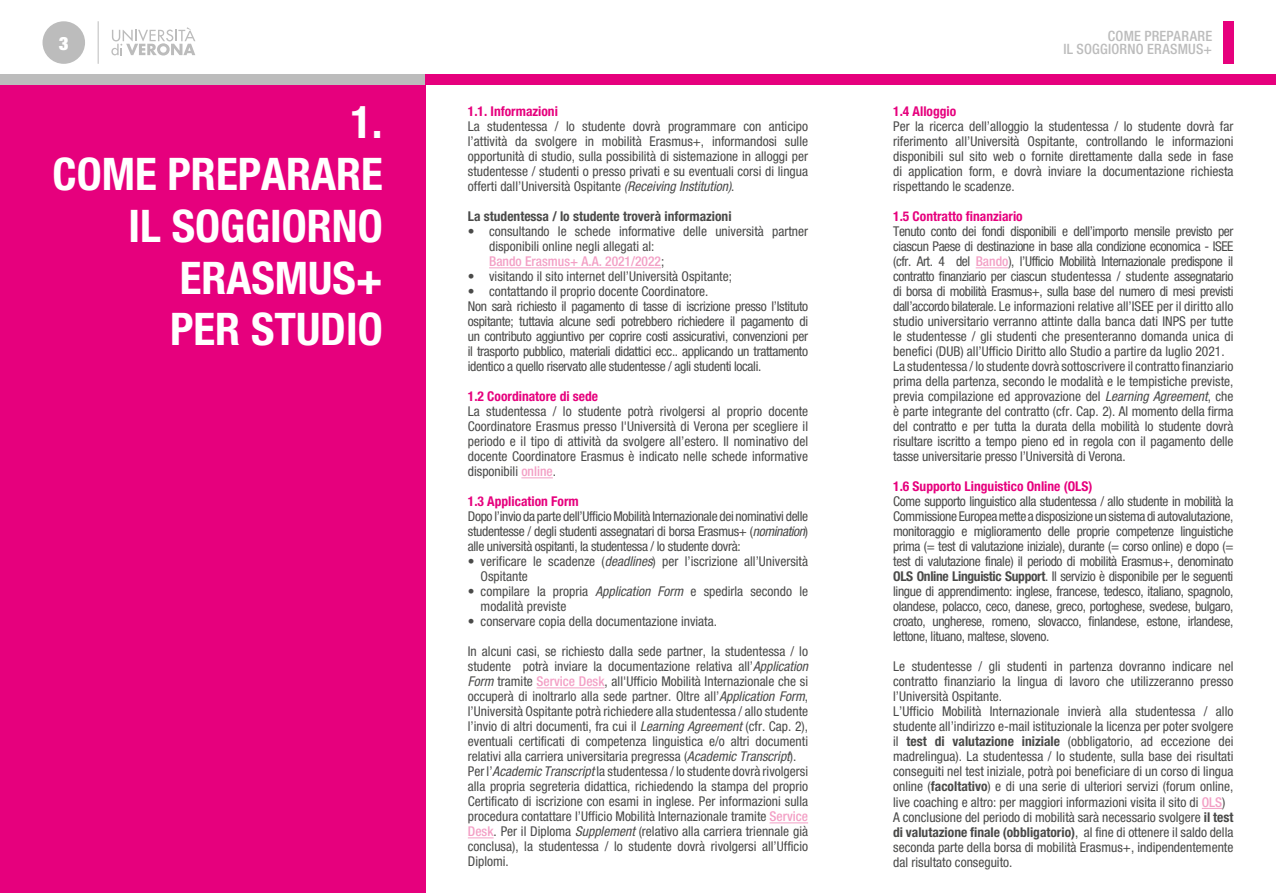
<style>
.page{position:relative;width:1276px;height:893px;background:#fff}
.page>*{position:absolute;margin:0;border:0;box-sizing:border-box;transform-origin:0 0}
.t1{font:700 condensed 45px/51.8px "Helvetica Neue LT Std";color:#fff;text-align:right}
.t2{font:900 condensed 18.45px "Helvetica Neue LT Std";color:#fff}
.t3{font:500 condensed 14.25px/13.5px "Helvetica Neue LT Std";letter-spacing:.015em;color:#bcbcbc;text-align:right}
.t4{font:condensed 13.5px/15px "Helvetica Neue LT Std";color:#4a4a49}
.t5{font:condensed 13.5px/15px "Helvetica Neue LT Std";letter-spacing:-.025em;color:#4a4a49}
.t6{font:700 condensed 13.5px "Helvetica Neue LT Std";color:#e6007d}
.t7{font:700 condensed 13.5px "Helvetica Neue LT Std";color:#4a4a49}
.s1{font-style:italic}
.s2{font-weight:500;color:#f39fc5}
.s3{font-weight:700}
</style>
<div class="page">
<div style="left:0;top:74px;width:425px;height:11px;background:#bcbcbc"></div>
<div style="left:850px;top:74px;width:426px;height:11px;background:#e6007d"></div>
<div style="left:1222px;top:21px;width:11px;height:43px;background:#e6007d"></div>
<div style="left:425px;top:74px;width:425px;height:11px;background:#e6007d"></div>
<div style="left:43px;top:21px;width:42px;height:43px;background:#bcbcbc;border-radius:50%"></div>
<hr style="left:98px;top:21px;width:1px;height:43px;background:#bcbcbc">
<svg style="left:111px;top:27px;width:84px;height:29px"></svg>
<div style="left:0;top:85px;width:425px;height:808px;background:#e6007d"></div>
<hr style="left:489px;top:267px;width:172px;height:1px;background:#f39fc5">
<hr style="left:521px;top:477px;width:32px;height:1px;background:#f39fc5">
<hr style="left:536px;top:687px;width:68px;height:1px;background:#f39fc5">
<hr style="left:769px;top:822px;width:39px;height:1px;background:#f39fc5">
<svg style="left:468px;top:837px;width:25px;height:1px"></svg>
<hr style="left:975px;top:267px;width:33px;height:1px;background:#f39fc5">
<svg style="left:1201px;top:808px;width:21px;height:1px"></svg>
<h2 class="t2" style="left:59px;top:31px;width:11px">3</h2>
<h1 class="t1" style="left:53px;top:96px;width:332px">1.<br>COME PREPARARE<br>IL SOGGIORNO<br>ERASMUS+<br>PER STUDIO</h1>
<p class="t6" style="left:468px;top:103px;width:92px">1.1. Informazioni</p>
<p class="t4" style="left:468px;top:119px;width:342px;text-align:justify">La studentessa / lo studente dovrà programmare con anticipo l’attività da svolgere in mobilità Erasmus+, informandosi sulle opportunità di studio, sulla possibilità di sistemazione in alloggi per studentesse / studenti o presso privati e su eventuali corsi di lingua offerti dall’Università Ospitante <span class="s1">(Receiving Institution)</span>.</p>
<p class="t7" style="left:468px;top:208px;width:265px">La studentessa / lo studente troverà informazioni</p>
<p class="t4" style="left:489px;top:223px;width:320px;text-indent:-21px">• consultando le schede informative delle università partner disponibili online negli allegati al:<br><span class="s2">Bando Erasmus+ A.A. 2021/2022</span>;</p>
<p class="t4" style="left:468px;top:269px;width:266px">• visitando il sito internet dell’Università Ospitante;</p>
<p class="t5" style="left:468px;top:284px;width:342px">• contattando il proprio docente Coordinatore.<br>Non sarà richiesto il pagamento di tasse di iscrizione presso l’Istituto ospitante; tuttavia alcune sedi potrebbero richiedere il pagamento di un contributo aggiuntivo per coprire costi assicurativi, convenzioni per il trasporto pubblico, materiali didattici ecc.. applicando un trattamento identico a quello riservato alle studentesse / agli studenti locali.</p>
<p class="t6" style="left:468px;top:388px;width:132px">1.2 Coordinatore di sede</p>
<p class="t4" style="left:468px;top:404px;width:342px;text-align:justify">La studentessa / lo studente potrà rivolgersi al proprio docente Coordinatore Erasmus presso l'Università di Verona per scegliere il periodo e il tipo di attività da svolgere all’estero. Il nominativo del docente Coordinatore Erasmus è indicato nelle schede informative disponibili <span class="s2">online</span>.</p>
<p class="t6" style="left:468px;top:493px;width:112px">1.3 Application Form</p>
<p class="t4" style="left:468px;top:509px;width:342px;text-align:justify">Dopo l’invio da parte dell’Ufficio Mobilità Internazionale dei nominativi delle studentesse / degli studenti assegnatari di borsa Erasmus+ (<span class="s1">nomination</span>) alle università ospitanti, la studentessa / lo studente dovrà:</p>
<p class="t4" style="left:480px;top:554px;width:329px;text-indent:-13px">• verificare le scadenze (<span class="s1">deadlines</span>) per l’iscrizione all’Università<br>Ospitante</p>
<p class="t4" style="left:480px;top:584px;width:329px;text-indent:-13px">• compilare la propria <span class="s1">Application Form</span> e spedirla secondo le modalità previste</p>
<p class="t4" style="left:468px;top:614px;width:251px">• conservare copia della documentazione inviata.</p>
<p class="t4" style="left:468px;top:644px;width:342px">In alcuni casi, se richiesto dalla sede partner, la studentessa / lo studente potrà inviare la documentazione relativa all’<span class="s1">Application Form</span> tramite <span class="s2">Service Desk</span>, all'Ufficio Mobilità Internazionale che si occuperà di inoltrarlo alla sede partner. Oltre all’<span class="s1">Application Form</span>, l’Università Ospitante potrà richiedere alla studentessa / allo studente l’invio di altri documenti, fra cui il <span class="s1">Learning Agreement</span> (cfr. Cap. 2), eventuali certificati di competenza linguistica e/o altri documenti relativi alla carriera universitaria pregressa (<span class="s1">Academic Transcript</span>).<br>Per l’<span class="s1">Academic Transcript</span> la studentessa / lo studente dovrà rivolgersi alla propria segreteria didattica, richiedendo la stampa del proprio Certificato di iscrizione con esami in inglese. Per informazioni sulla procedura contattare l’Ufficio Mobilità Internazionale tramite <span class="s2">Service Desk</span>. Per il Diploma <span class="s1">Supplement</span> (relativo alla carriera triennale già conclusa), la studentessa / lo studente dovrà rivolgersi all’Ufficio Diplomi.</p>
<p class="t3" style="left:1063px;top:29px;width:150px">COME PREPARARE<br>IL SOGGIORNO ERASMUS+</p>
<p class="t6" style="left:893px;top:103px;width:65px">1.4 Alloggio</p>
<p class="t4" style="left:893px;top:119px;width:342px;text-align:justify">Per la ricerca dell’alloggio la studentessa / lo studente dovrà far riferimento all’Università Ospitante, controllando le informazioni disponibili sul sito web o fornite direttamente dalla sede in fase di application form, e dovrà inviare la documentazione richiesta rispettando le scadenze.</p>
<p class="t6" style="left:893px;top:208px;width:131px">1.5 Contratto finanziario</p>
<p class="t4" style="left:893px;top:224px;width:342px">Tenuto conto dei fondi disponibili e dell’importo mensile previsto per ciascun Paese di destinazione in base alla condizione economica - ISEE (cfr. Art. 4 del <span class="s2">Bando</span>), l’Ufficio Mobilità Internazionale predispone il contratto finanziario per ciascun studentessa / studente assegnatario di borsa di mobilità Erasmus+, sulla base del numero di mesi previsti dall’accordo bilaterale. Le informazioni relative all’ISEE per il diritto allo studio universitario verranno attinte dalla banca dati INPS per tutte le studentesse / gli studenti che presenteranno domanda unica di benefici (DUB) all’Ufficio Diritto allo Studio a partire da luglio 2021.<br>La studentessa / lo studente dovrà sottoscrivere il contratto finanziario prima della partenza, secondo le modalità e le tempistiche previste, previa compilazione ed approvazione del <span class="s1">Learning Agreement</span>, che è parte integrante del contratto (cfr. Cap. 2). Al momento della firma del contratto e per tutta la durata della mobilità lo studente dovrà risultare iscritto a tempo pieno ed in regola con il pagamento delle tasse universitarie presso l’Università di Verona.</p>
<p class="t6" style="left:893px;top:478px;width:201px">1.6 Supporto Linguistico Online (OLS)</p>
<p class="t4" style="left:893px;top:494px;width:342px;text-align:justify">Come supporto linguistico alla studentessa / allo studente in mobilità la Commissione Europea mette a disposizione un sistema di autovalutazione, monitoraggio e miglioramento delle proprie competenze linguistiche prima (= test di valutazione iniziale), durante (= corso online) e dopo (= test di valutazione finale) il periodo di mobilità Erasmus+, denominato <span class="s3">OLS Online Linguistic Support</span>. Il servizio è disponibile per le seguenti lingue di apprendimento: inglese, francese, tedesco, italiano, spagnolo, olandese, polacco, ceco, danese, greco, portoghese, svedese, bulgaro, croato, ungherese, romeno, slovacco, finlandese, estone, irlandese, lettone, lituano, maltese, sloveno.</p>
<p class="t4" style="left:893px;top:659px;width:342px">Le studentesse / gli studenti in partenza dovranno indicare nel contratto finanziario la lingua di lavoro che utilizzeranno presso l’Università Ospitante.<br>L’Ufficio Mobilità Internazionale invierà alla studentessa / allo studente all’indirizzo e-mail istituzionale la licenza per poter svolgere il <span class="s3">test di valutazione iniziale</span> (obbligatorio, ad eccezione dei madrelingua). La studentessa / lo studente, sulla base dei risultati conseguiti nel test iniziale, potrà poi beneficiare di un corso di lingua online (<span class="s3">facoltativo</span>) e di una serie di ulteriori servizi (forum online, live coaching e altro: per maggiori informazioni visita il sito di <span class="s2">OLS</span>)<br>A conclusione del periodo di mobilità sarà necessario svolgere <span class="s3">il test di valutazione finale (obbligatorio)</span>, al fine di ottenere il saldo della seconda parte della borsa di mobilità Erasmus+, indipendentemente dal risultato conseguito.</p>
</div>
